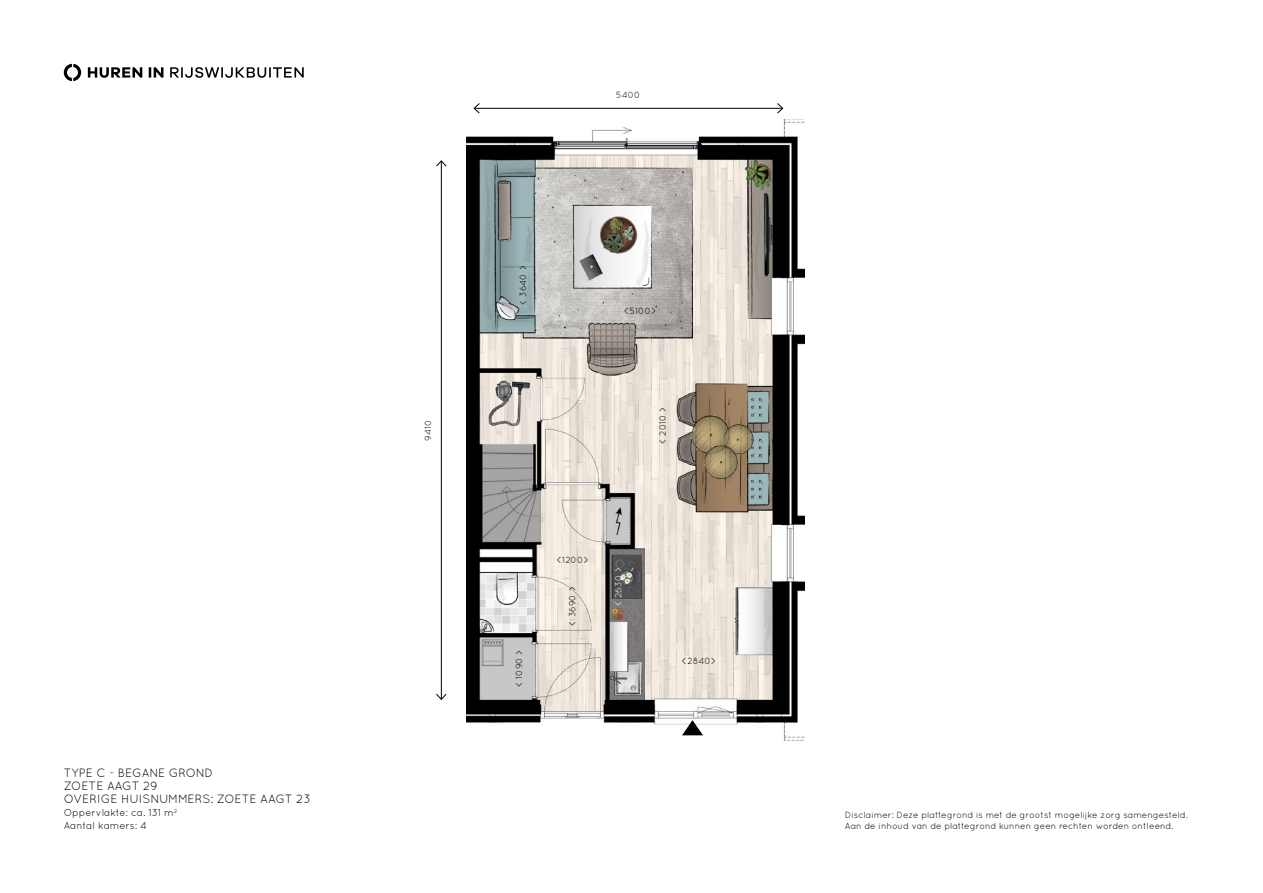
<style>
.page{position:relative;width:1263px;height:893px;background:#fff}
.page>*{position:absolute;margin:0;border:0;box-sizing:border-box;transform-origin:0 0}
.t1{font:12px/13px "Quicksand";color:#000101}
.t2{font:10.05px/13px "Quicksand";color:#000101}
.t3{font:9px/10.8px "Quicksand";color:#000101}
.t4{font:9px "Quicksand";color:#fff}
</style>
<div class="page">
<img style="left:466px;top:119px;width:339px;height:622px">
<svg style="left:682px;top:720px;width:21px;height:15px"></svg>
<hr style="left:474px;top:108px;width:309px;height:1px;background:#000">
<svg style="left:473px;top:103px;width:7px;height:11px"></svg>
<svg style="left:776px;top:103px;width:8px;height:11px"></svg>
<hr style="left:441px;top:161px;width:1px;height:538px;background:#000">
<svg style="left:436px;top:693px;width:11px;height:7px"></svg>
<svg style="left:436px;top:160px;width:11px;height:7px"></svg>
<svg style="left:64px;top:64px;width:17px;height:17px"></svg>
<svg style="left:88px;top:67px;width:216px;height:11px"></svg>
<h1 class="t1" style="left:64px;top:766px;width:248px">TYPE C - BEGANE GROND<br>ZOETE AAGT 29<br>OVERIGE HUISNUMMERS: ZOETE AAGT 23</h1>
<p class="t2" style="left:64px;top:806px;width:115px">Oppervlakte: ca. 131 m<sup>2<br></sup>Aantal kamers: 4</p>
<p class="t3" style="left:422px;top:441px;width:22px;rotate:-90deg">9410</p>
<p class="t3" style="left:616px;top:89px;width:26px">5400</p>
<p class="t3" style="left:517px;top:305px;width:42px;rotate:-90deg">&lt; 3640 &gt;</p>
<p class="t3" style="left:624px;top:305px;width:34px">&lt;5100&gt;</p>
<p class="t3" style="left:657px;top:444px;width:39px;rotate:-90deg">&lt; 2010 &gt;</p>
<p class="t3" style="left:514px;top:687px;width:40px;rotate:-90deg">&lt; 1090 &gt;</p>
<p class="t3" style="left:557px;top:554px;width:34px">&lt;1200&gt;</p>
<p class="t3" style="left:567px;top:626px;width:41px;rotate:-90deg">&lt; 3690 &gt;</p>
<p class="t4" style="left:613px;top:606px;width:41px;rotate:-90deg">&lt; 2630 &gt;</p>
<p class="t3" style="left:682px;top:655px;width:36px">&lt;2840&gt;</p>
<p class="t3" style="left:845px;top:810px;width:344px">Disclaimer: Deze plattegrond is met de grootst mogelijke zorg samengesteld.<br>Aan de inhoud van de plattegrond kunnen geen rechten worden ontleend.</p>
</div>
